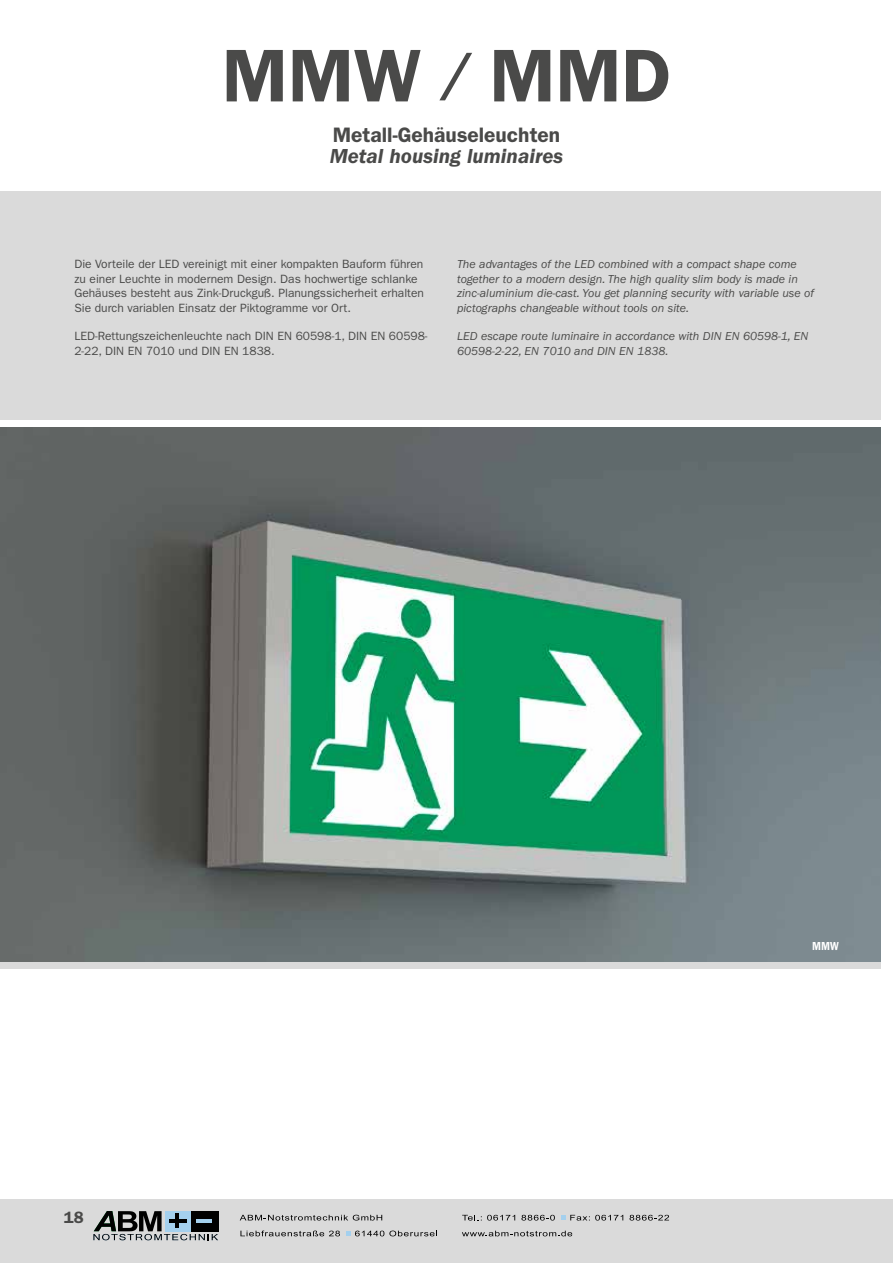
<style>
.page{position:relative;width:893px;height:1263px;background:#fff}
.page>*{position:absolute;margin:0;border:0;box-sizing:border-box;transform-origin:0 0}
.t1{font:600 75px "ITC Franklin Gothic Std";color:#4a4a49}
.t2{font:600 21px "ITC Franklin Gothic Std";color:#4a4a49}
.t3{font:italic 600 21px "ITC Franklin Gothic Std";color:#4a4a49}
.t4{font:600 16.5px "ITC Franklin Gothic Std";color:#4a4a49}
.t5{font:12px/14.4px "ITC Franklin Gothic Std";color:#4a4a49}
.t6{font:italic 12px/14.4px "ITC Franklin Gothic Std";color:#4a4a49}
.t7{font:12px "ITC Franklin Gothic Std Dm Cd";color:#fff}
.s1{font-size:55.5px}
</style>
<div class="page">
<div style="left:0;top:1199px;width:893px;height:64px;background:#dadada"></div>
<div style="left:0;top:191px;width:880px;height:229px;background:#dadada"></div>
<div style="left:0;top:961px;width:880px;height:7px;background:#dadada"></div>
<svg style="left:93px;top:1211px;width:125px;height:29px"></svg>
<hr style="left:169px;top:1219px;width:17px;height:4px;background:#000">
<hr style="left:176px;top:1213px;width:3px;height:15px;background:#000">
<svg style="left:240px;top:1215px;width:142px;height:5px"></svg>
<svg style="left:240px;top:1230px;width:100px;height:6px"></svg>
<svg style="left:346px;top:1230px;width:91px;height:6px"></svg>
<svg style="left:462px;top:1215px;width:53px;height:6px"></svg>
<svg style="left:521px;top:1215px;width:34px;height:5px"></svg>
<svg style="left:629px;top:1215px;width:40px;height:5px"></svg>
<svg style="left:462px;top:1231px;width:110px;height:5px"></svg>
<svg style="left:561px;top:1215px;width:62px;height:6px"></svg>
<img style="left:0;top:427px;width:880px;height:534px">
<h1 class="t1" style="left:222px;top:31px;width:451px">MMW <span class="s1">/</span> MMD</h1>
<h2 class="t2" style="left:333px;top:123px;width:229px">Metall-Gehäuseleuchten</h2>
<h2 class="t3" style="left:330px;top:144px;width:235px">Metal housing luminaires</h2>
<p class="t5" style="left:74px;top:257px;width:351px">Die Vorteile der LED vereinigt mit einer kompakten Bauform führen zu einer Leuchte in modernem Design. Das hochwertige schlanke Gehäuses besteht aus Zink-Druckguß. Planungssicherheit erhalten Sie durch variablen Einsatz der Piktogramme vor Ort.</p>
<p class="t5" style="left:74px;top:329px;width:355px">LED-Rettungszeichenleuchte nach DIN EN 60598-1, DIN EN 60598-<br>2-22, DIN EN 7010 und DIN EN 1838.</p>
<p class="t6" style="left:457px;top:257px;width:358px">The advantages of the LED combined with a compact shape come together to a modern design. The high quality slim body is made in zinc-aluminium die-cast. You get planning security with variable use of pictographs changeable without tools on site.</p>
<p class="t6" style="left:457px;top:329px;width:353px">LED escape route luminaire in accordance with DIN EN 60598-1, EN<br>60598-2-22, EN 7010 and DIN EN 1838.</p>
<h3 class="t4" style="left:64px;top:1208px;width:21px">18</h3>
<p class="t7" style="left:812px;top:939px;width:28px">MMW</p>
</div>
